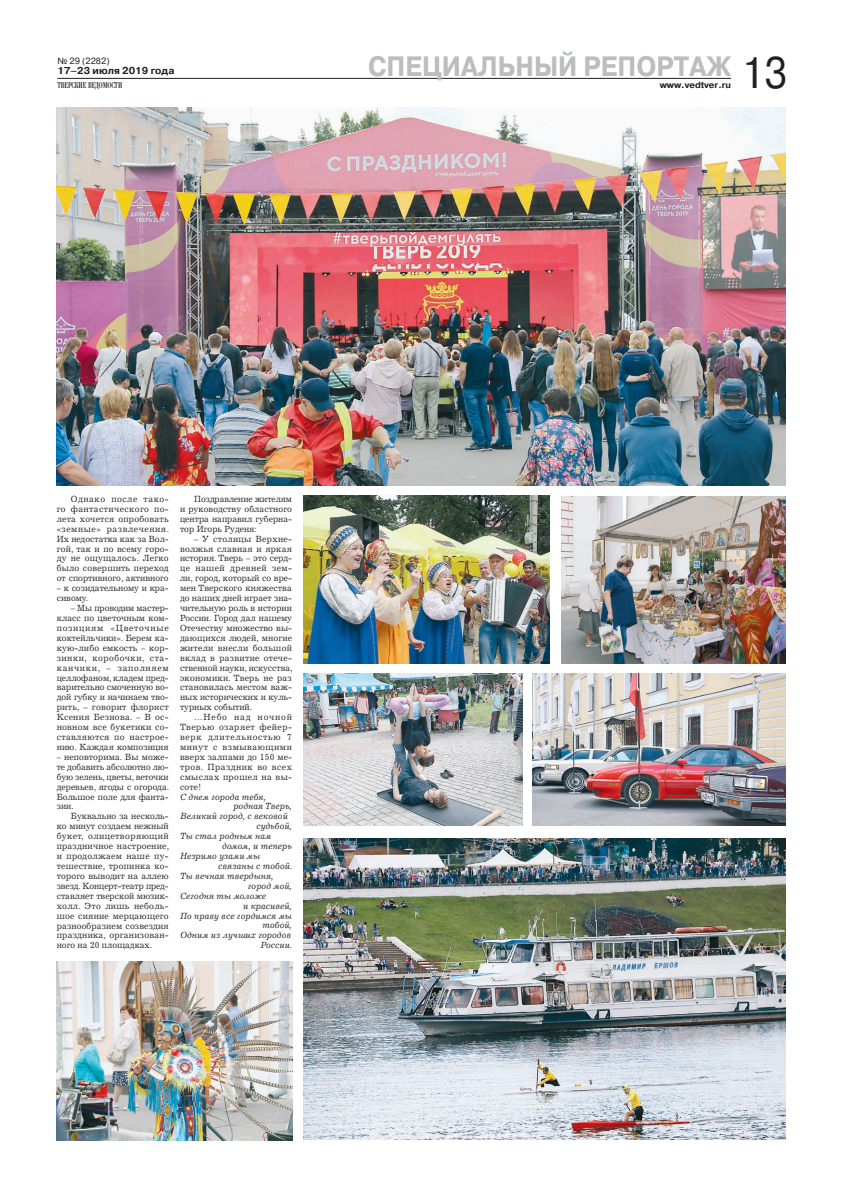
<style>
.page{position:relative;width:842px;height:1191px;background:#fff}
.page>*{position:absolute;margin:0;border:0;box-sizing:border-box;transform-origin:0 0}
.t1{font:44px "Pragmatica C";color:#231f20;scale:.9 1}
.t2{font:700 28px "Pragmatica C";color:#bcbdc0;scale:.9 1}
.t3{font:700 10px "Pragmatica C";color:#231f20}
.t4{font:9px/9.9px "Excelsior Cyr Upright";letter-spacing:.01em;color:#231f20;text-align:justify;scale:.94 1}
.t5{font:9px/9.9px "Excelsior Cyr Upright";letter-spacing:.01em;color:#231f20;text-align:justify;scale:.96 1}
.t6{font:9px/9.9px "Excelsior Cyr Upright";letter-spacing:.01em;color:#231f20;scale:.95 1}
.t7{font:9px "Excelsior Cyr Inclined";color:#231f20;scale:.95 1}
.t8{font:9px "Excelsior Cyr Upright";letter-spacing:.035em;color:#231f20;scale:.96 1}
.t9{font:9px "Excelsior Cyr Upright";letter-spacing:.05em;color:#231f20;scale:.96 1}
.t10{font:9px "Excelsior Cyr Upright";letter-spacing:.03em;color:#231f20;scale:.96 1}
.t11{font:9px "Excelsior Cyr Upright";letter-spacing:.045em;color:#231f20;scale:.96 1}
.t12{font:9px "Excelsior Cyr Upright";letter-spacing:.08em;color:#231f20;scale:.96 1}
.t13{font:9px "Bodoni Cond C";color:#231f20;scale:.85 1}
.t14{font:9px "Excelsior Cyr Upright";letter-spacing:.06em;color:#231f20;scale:.96 1}
.t15{font:700 9px "Pragmatica C";color:#231f20}
.t16{font:9px "Excelsior Cyr Upright";letter-spacing:.09em;color:#231f20;scale:.96 1}
.t17{font:9px "Pragmatica C";color:#231f20}
</style>
<div class="page">
<hr style="left:57px;top:78px;width:674px;height:1px;background:#231f20">
<img style="left:533px;top:674px;width:252px;height:152px">
<img style="left:57px;top:108px;width:728px;height:377px">
<img style="left:562px;top:496px;width:223px;height:168px">
<img style="left:303px;top:495px;width:247px;height:169px">
<img style="left:303px;top:838px;width:482px;height:302px">
<img style="left:303px;top:674px;width:219px;height:152px">
<img style="left:57px;top:961px;width:235px;height:179px">
<p class="t17" style="left:57px;top:56px;width:54px">№ 29 (2282)</p>
<p class="t3" style="left:57px;top:65px;width:119px">17–23 июля 2019 года</p>
<p class="t13" style="left:57px;top:80px;width:78px">ТВЕРСКИЕ ВЕДОМОСТИ</p>
<p class="t2" style="left:368px;top:52px;width:405px">СПЕЦИАЛЬНЫЙ РЕПОРТАЖ</p>
<p class="t15" style="left:660px;top:80px;width:73px">www.vedtver.ru</p>
<p class="t1" style="left:741px;top:50px;width:52px">13</p>
<p class="t5" style="left:57px;top:495px;width:119px;text-indent:14px">Однако после тако&shy;го фантастического по&shy;лета хочется опробовать «земные» развлечения.<br>Их недостатка как за Вол&shy;гой, так и по всему горо&shy;ду не ощущалось. Легко было совершить переход от спортивного, активного</p>
<p class="t6" style="left:57px;top:584px;width:119px">– к созидательному и кра&shy;сивому.</p>
<p class="t4" style="left:57px;top:604px;width:121px;text-indent:14px">– Мы проводим мастер&shy;класс по цветочным ком&shy;позициям «Цветочные коктейльчики». Берем ка&shy;кую-либо емкость – кор&shy;зинки, коробочки, ста&shy;канчики, – заполняем целлофаном, кладем пред&shy;варительно смоченную во&shy;дой губку и начинаем тво&shy;рить, – говорит флорист Ксения Безнова. – В ос&shy;новном все букетики со&shy;ставляются по настрое&shy;нию. Каждая композиция</p>
<p class="t6" style="left:57px;top:753px;width:119px">– неповторима. Вы може-</p>
<p class="t4" style="left:57px;top:763px;width:121px">те добавить абсолют но лю-</p>
<p class="t4" style="left:57px;top:773px;width:121px">бую зелень, цветы, веточки</p>
<p class="t6" style="left:57px;top:783px;width:120px">деревьев, ягоды с огорода.</p>
<p class="t6" style="left:57px;top:793px;width:119px">Большое поле для фанта-</p>
<p class="t6" style="left:57px;top:802px;width:20px">зии.</p>
<p class="t6" style="left:71px;top:812px;width:104px">Буквально за несколь-</p>
<p class="t6" style="left:57px;top:822px;width:119px">ко минут создаем нежный</p>
<p class="t11" style="left:57px;top:833px;width:118px">букет, олицетворяющий</p>
<p class="t5" style="left:57px;top:842px;width:119px">праздничное настроение,</p>
<p class="t8" style="left:57px;top:853px;width:118px">и продолжаем наше пу-</p>
<p class="t5" style="left:57px;top:862px;width:118px">тешествие, тропинка ко-</p>
<p class="t5" style="left:57px;top:872px;width:118px">торого выводит на аллею</p>
<p class="t4" style="left:57px;top:882px;width:121px">звезд. Концерт-театр пред-</p>
<p class="t6" style="left:57px;top:892px;width:119px">ставляет тверской мюзик-</p>
<p class="t8" style="left:57px;top:902px;width:118px">холл. Это лишь неболь-</p>
<p class="t5" style="left:57px;top:912px;width:118px">шое сияние мерцающего</p>
<p class="t5" style="left:57px;top:921px;width:118px">разнообразием созвездия</p>
<p class="t5" style="left:57px;top:931px;width:118px">праздника, организован-</p>
<p class="t6" style="left:57px;top:941px;width:102px">ного на 20 площадках.</p>
<p class="t4" style="left:180px;top:495px;width:121px;text-indent:14px">Поздравление жителям и руководству областного центра направил губерна&shy;тор Игорь Руденя:</p>
<p class="t8" style="left:194px;top:535px;width:103px">– У столицы Верхне-</p>
<p class="t5" style="left:180px;top:545px;width:118px">волжья славная и яркая</p>
<p class="t6" style="left:180px;top:554px;width:119px">история. Тверь – это серд-</p>
<p class="t9" style="left:180px;top:565px;width:118px">це нашей древней зем-</p>
<p class="t6" style="left:180px;top:574px;width:119px">ли, город, который со вре-</p>
<p class="t5" style="left:180px;top:584px;width:118px">мен Тверского княжества</p>
<p class="t6" style="left:180px;top:594px;width:119px">до наших дней играет зна-</p>
<p class="t6" style="left:180px;top:604px;width:119px">чительную роль в истории</p>
<p class="t6" style="left:180px;top:614px;width:119px">России. Город дал нашему</p>
<p class="t6" style="left:180px;top:624px;width:119px">Отечеству множество вы-</p>
<p class="t5" style="left:180px;top:634px;width:118px">дающихся людей, многие</p>
<p class="t10" style="left:180px;top:645px;width:118px">жители внесли большой</p>
<p class="t10" style="left:180px;top:654px;width:118px">вклад в развитие отече-</p>
<p class="t6" style="left:180px;top:664px;width:120px">ственной науки, искусства,</p>
<p class="t5" style="left:180px;top:673px;width:118px">экономики. Тверь не раз</p>
<p class="t5" style="left:180px;top:683px;width:118px">становилась местом важ-</p>
<p class="t6" style="left:180px;top:693px;width:119px">ных исторических и куль-</p>
<p class="t6" style="left:180px;top:703px;width:78px">турных событий.</p>
<p class="t16" style="left:194px;top:714px;width:103px">…Небо над ночной</p>
<p class="t9" style="left:180px;top:724px;width:118px">Тверью озаряет фейер-</p>
<p class="t12" style="left:180px;top:734px;width:118px">верк длительностью 7</p>
<p class="t14" style="left:180px;top:744px;width:118px">минут с взмывающими</p>
<p class="t6" style="left:180px;top:753px;width:119px">вверх залпами до 150 ме-</p>
<p class="t9" style="left:180px;top:764px;width:118px">тров. Праздник во всех</p>
<p class="t8" style="left:180px;top:774px;width:118px">смыслах прошел на вы-</p>
<p class="t6" style="left:180px;top:783px;width:24px">соте!</p>
<p class="t7" style="left:180px;top:791px;width:92px">С днем города тебя,</p>
<p class="t7" style="left:233px;top:801px;width:63px">родная Тверь,</p>
<p class="t7" style="left:180px;top:811px;width:115px">Великий город, с вековой</p>
<p class="t7" style="left:257px;top:821px;width:39px">судьбой,</p>
<p class="t7" style="left:180px;top:831px;width:98px">Ты стал родным нам</p>
<p class="t7" style="left:222px;top:841px;width:75px">домом, и теперь</p>
<p class="t7" style="left:180px;top:851px;width:86px">Незримо узами мы</p>
<p class="t7" style="left:218px;top:861px;width:80px">связаны с тобой.</p>
<p class="t7" style="left:180px;top:871px;width:100px">Ты вечная твердыня,</p>
<p class="t7" style="left:248px;top:881px;width:48px">город мой,</p>
<p class="t7" style="left:180px;top:890px;width:92px">Сегодня ты моложе</p>
<p class="t7" style="left:243px;top:900px;width:53px">и красивей,</p>
<p class="t7" style="left:180px;top:910px;width:119px">По праву все гордимся мы</p>
<p class="t7" style="left:263px;top:920px;width:33px">тобой,</p>
<p class="t7" style="left:180px;top:930px;width:119px">Одним из лучших городов</p>
<p class="t7" style="left:260px;top:940px;width:35px">России.</p>
</div>
